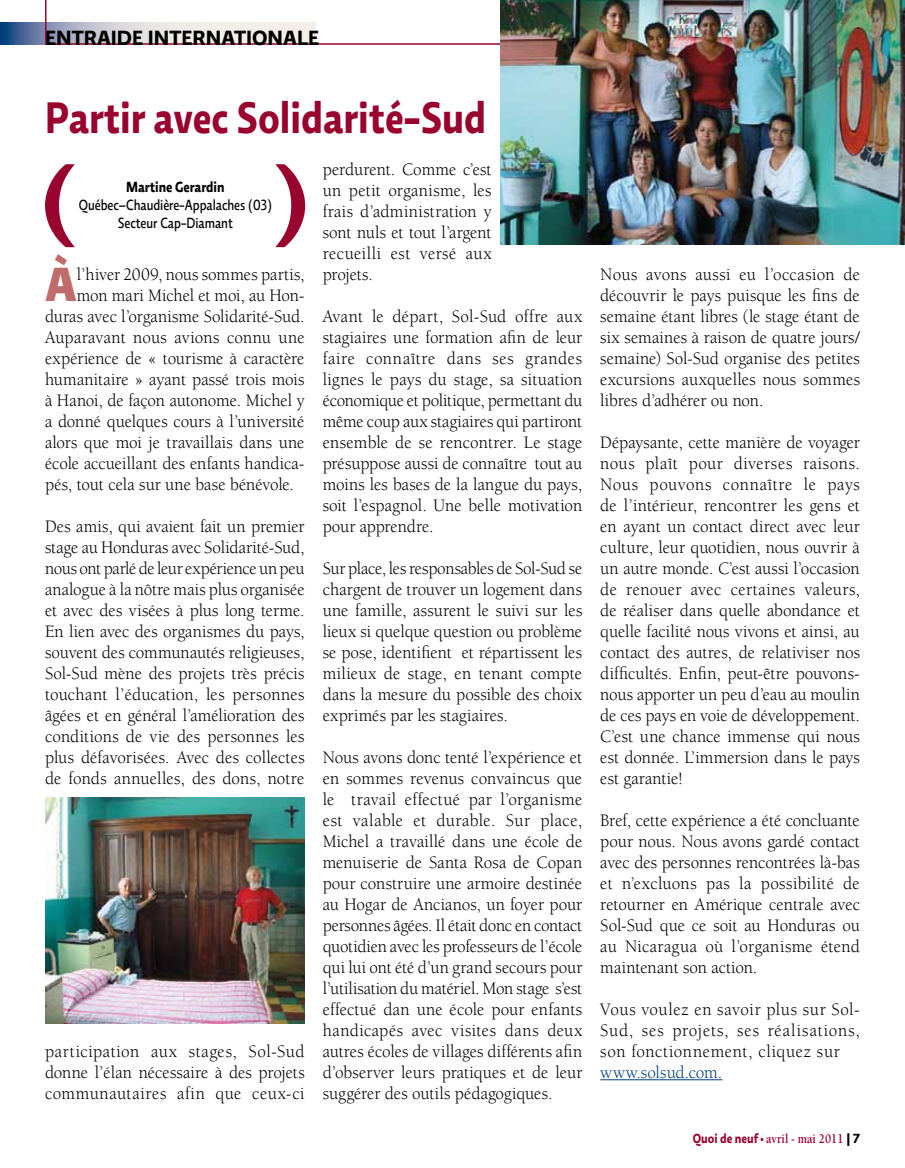
<style>
.page{position:relative;width:905px;height:1168px;background:#fff}
.page>*{position:absolute;margin:0;border:0;box-sizing:border-box;transform-origin:0 0}
.t1{font:900 48.9px "Relato Sans OT";color:#c06c6c;scale:.95 1}
.t2{font:700 45px "Relato Sans OT";color:#99042f;scale:.85 1}
.t3{font:700 21px "Relato Sans OT";color:#000}
.t4{font:18px/21px "Berkeley Std";letter-spacing:.005em;color:#000;text-align:justify;scale:.95 1}
.t5{font:18px "Berkeley Std";letter-spacing:.005em;color:#003b79;scale:.95 1}
.t6{font:500 15px/18px "Relato Sans OT";color:#000;text-align:center;scale:.85 1}
.t7{font:700 15px "Relato Sans OT";color:#000;scale:.85 1}
.t8{font:700 13.5px "Berkeley Std";color:#99042f;scale:.85 1}
.s1{font-family:"Relato Sans OT"}
.s2{font-family:"Relato Sans OT";color:#000}
</style>
<div class="page">
<svg style="left:0;top:23px;width:44px;height:22px"></svg>
<svg style="left:44px;top:0;width:456px;height:45px"></svg>
<hr style="left:600px;top:1079px;width:122px;height:1px;background:#003b79">
<img style="left:45px;top:798px;width:259px;height:225px">
<img style="left:500px;top:0;width:404px;height:245px">
<svg style="left:45px;top:164px;width:260px;height:83px"></svg>
<p class="t3" style="left:45px;top:25px;width:237px">entraide international</p>
<p class="t3" style="left:308px;top:25px;width:13px">e</p>
<h2 class="t2" style="left:45px;top:90px;width:520px">Partir avec Solidarité-Sud</h2>
<p class="t7" style="left:126px;top:178px;width:117px">Martine Gerardin</p>
<p class="t6" style="left:79px;top:196px;width:229px">Québec–Chaudière-Appalaches (03)<br>Secteur Cap-Diamant</p>
<h1 class="t1" style="left:45px;top:253px;width:35px">À</h1>
<p class="t4" style="left:77px;top:264px;width:241px">l’hiver 2009, nous sommes partis,</p>
<p class="t4" style="left:77px;top:285px;width:241px">mon mari Michel et moi, au Hon-</p>
<p class="t4" style="left:45px;top:306px;width:275px">duras avec l’organisme Solidarité-Sud.</p>
<p class="t4" style="left:45px;top:327px;width:275px">Auparavant nous avions connu une</p>
<p class="t4" style="left:45px;top:348px;width:275px">expérience de « tourisme à caractère</p>
<p class="t4" style="left:45px;top:369px;width:275px">humanitaire » ayant passé trois mois</p>
<p class="t4" style="left:45px;top:390px;width:275px">à Hanoi, de façon autonome. Michel y</p>
<p class="t4" style="left:45px;top:411px;width:275px">a donné quelques cours à l’université</p>
<p class="t4" style="left:45px;top:432px;width:275px">alors que moi je travaillais dans une</p>
<p class="t4" style="left:45px;top:453px;width:275px">école accueillant des enfants handica-</p>
<p class="t4" style="left:45px;top:474px;width:264px">pés, tout cela sur une base bénévole.</p>
<p class="t4" style="left:45px;top:516px;width:275px">Des amis, qui avaient fait un premier stage au Honduras avec Solidarité-Sud, nous ont parlé de leur expérience un peu analogue à la nôtre mais plus organisée et avec des visées à plus long terme.<br>En lien avec des organismes du pays, souvent des communautés religieuses, Sol-Sud mène des projets très précis touchant l’éducation, les personnes âgées et en général l’amélioration des conditions de vie des personnes les plus défavorisées. Avec des collectes de fonds annuelles, des dons, notre</p>
<p class="t4" style="left:45px;top:1041px;width:275px">participation aux stages, Sol-Sud donne l’élan nécessaire à des projets communautaires afin que ceux-ci</p>
<p class="t4" style="left:323px;top:159px;width:179px">perdurent. Comme c’est un petit organisme, les frais d’administration y sont nuls et tout l’argent recueilli est versé aux projets.</p>
<p class="t4" style="left:323px;top:306px;width:275px">Avant le départ, Sol-Sud offre aux stagiaires une formation afin de leur faire connaître dans ses grandes lignes le pays du stage, sa situation économique et politique, permettant du même coup aux stagiaires qui partiront ensemble de se rencontrer. Le stage présuppose aussi de connaître tout au moins les bases de la langue du pays, soit l’espagnol. Une belle motivation pour apprendre.</p>
<p class="t4" style="left:323px;top:558px;width:275px">Sur place, les responsables de Sol-Sud se chargent de trouver un logement dans une famille, assurent le suivi sur les lieux si quelque question ou problème se pose, identifient et répartissent les milieux de stage, en tenant compte dans la mesure du possible des choix exprimés par les stagiaires.</p>
<p class="t4" style="left:323px;top:747px;width:275px">Nous avons donc tenté l’expérience et en sommes revenus convaincus que le travail effectué par l’organisme est valable et durable. Sur place, Michel a travaillé dans une école de menuiserie de Santa Rosa de Copan pour construire une armoire destinée au Hogar de Ancianos, un foyer pour personnes âgées. Il était donc en contact quotidien avec les professeurs de l’école qui lui ont été d’un grand secours pour l’utilisation du matériel. Mon stage s’est effectué dan une école pour enfants handicapés avec visites dans deux autres écoles de villages différents afin d’observer leurs pratiques et de leur suggérer des outils pédagogiques.</p>
<p class="t4" style="left:600px;top:264px;width:275px">Nous avons aussi eu l’occasion de découvrir le pays puisque les fins de semaine étant libres (le stage étant de six semaines à raison de quatre jours/ semaine) Sol-Sud organise des petites excursions auxquelles nous sommes libres d’adhérer ou non.</p>
<p class="t4" style="left:600px;top:432px;width:275px">Dépaysante, cette manière de voyager nous plaît pour diverses raisons.<br>Nous pouvons connaître le pays de l’intérieur, rencontrer les gens et en ayant un contact direct avec leur culture, leur quotidien, nous ouvrir à un autre monde. C’est aussi l’occasion de renouer avec certaines valeurs, de réaliser dans quelle abondance et quelle facilité nous vivons et ainsi, au contact des autres, de relativiser nos difficultés. Enfin, peut-être pouvons&shy;nous apporter un peu d’eau au moulin de ces pays en voie de développement.<br>C’est une chance immense qui nous est donnée. L’immersion dans le pays est garantie!</p>
<p class="t4" style="left:600px;top:810px;width:275px">Bref, cette expérience a été concluante pour nous. Nous avons gardé contact avec des personnes rencontrées là-bas et n’excluons pas la possibilité de retourner en Amérique centrale avec Sol-Sud que ce soit au Honduras ou au Nicaragua où l’organisme étend maintenant son action.</p>
<p class="t4" style="left:600px;top:999px;width:275px">Vous voulez en savoir plus sur Sol-Sud, ses projets, ses réalisations, son fonctionnement, cliquez sur</p>
<p class="t5" style="left:600px;top:1063px;width:130px">www.solsud.com.</p>
<p class="t8" style="left:692px;top:1132px;width:198px"><span class="s1">Quoi de neuf •</span> avril - mai 2011 <span class="s2">| 7</span></p>
</div>
